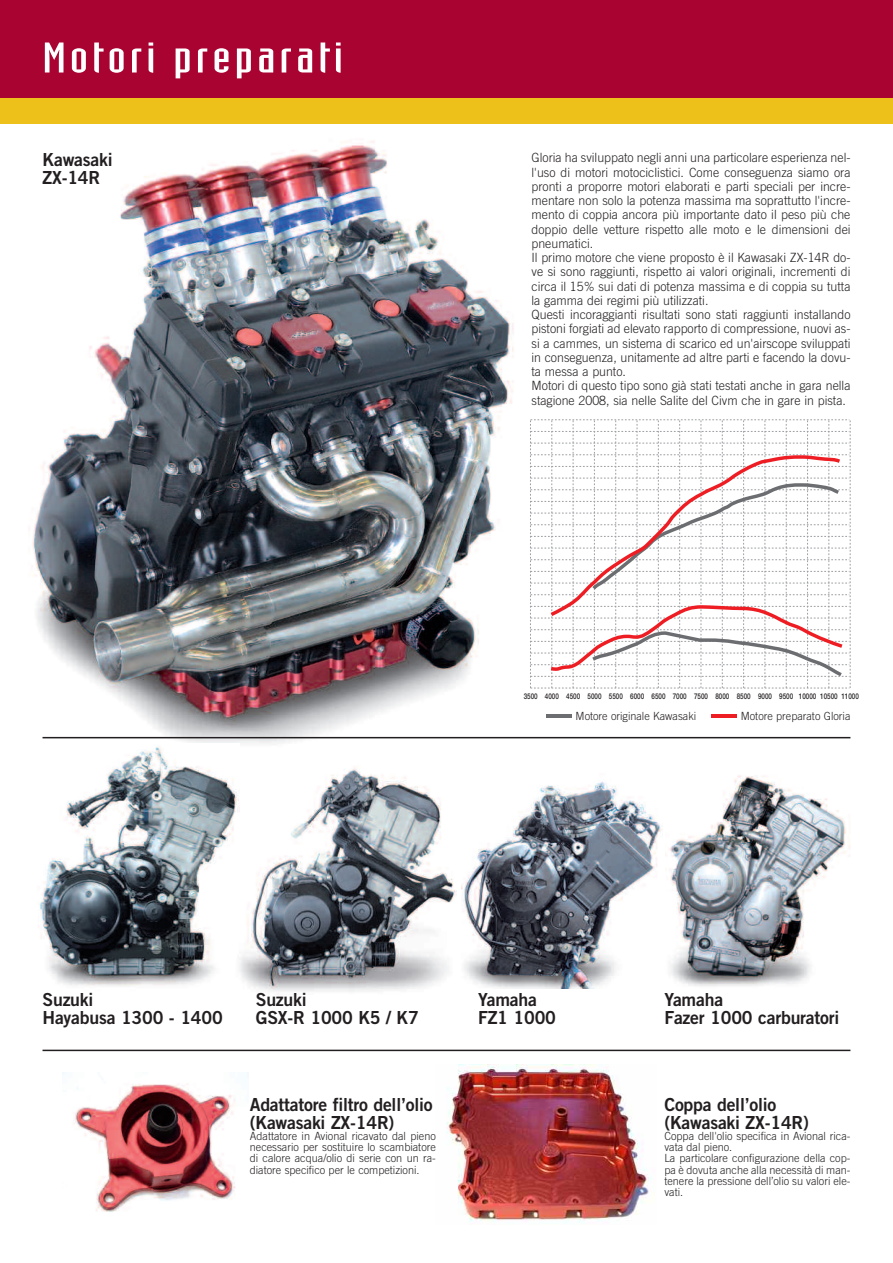
<style>
.page{position:relative;width:893px;height:1263px;background:#fff}
.page>*{position:absolute;margin:0;border:0;box-sizing:border-box;transform-origin:0 0}
.t1{font:42px "Industria Solid";letter-spacing:.06em;color:#fff;scale:1.5 1}
.t2{font:30px "Trade Gothic Bold Two";color:#6c6d70;scale:3.5 1}
.t3{font:30px "Trade Gothic Bold Two";color:#ee1d23;scale:3.5 1}
.t4{font:18px/18px "Trade Gothic Bold Two";letter-spacing:-.01em;color:#231f20}
.t5{font:300 12.75px/14.2px "Trade Gothic";color:#231f20}
.t6{font:300 11.25px/11.2px "Trade Gothic";color:#231f20;text-align:justify}
.t7{font:500 7.8px "Helvetica Neue";color:#231f20;scale:.8 1}
</style>
<div class="page">
<div style="left:0;top:0;width:893px;height:98px;background:#a90332"></div>
<div style="left:0;top:98px;width:893px;height:25px;background:#edc11a"></div>
<img style="left:29px;top:141px;width:498px;height:603px">
<img style="left:462px;top:781px;width:200px;height:207px">
<img style="left:669px;top:775px;width:181px;height:211px">
<img style="left:29px;top:743px;width:210px;height:243px">
<hr style="left:43px;top:1050px;width:807px;height:1px;background:#231f20">
<div style="left:521px;top:415px;width:350px;height:295px;background:#fff"></div>
<svg style="left:530px;top:419px;width:321px;height:270px"></svg>
<img style="left:234px;top:764px;width:223px;height:230px">
<img style="left:446px;top:1065px;width:209px;height:158px">
<img style="left:62px;top:1073px;width:186px;height:139px">
<hr style="left:43px;top:737px;width:807px;height:1px;background:#231f20">
<h1 class="t1" style="left:43px;top:43px;width:202px">Motori preparati</h1>
<h3 class="t4" style="left:43px;top:152px;width:72px">Kawasaki<br>ZX-14R</h3>
<p class="t5" style="left:531px;top:152px;width:321px">Gloria ha sviluppato negli anni una particolare esperienza nel&shy;l'uso di motori motociclistici. Come conseguenza siamo ora pronti a proporre motori elaborati e parti speciali per incre&shy;mentare non solo la potenza massima ma soprattutto l'incre&shy;mento di coppia ancora più importante dato il peso più che doppio delle vetture rispetto alle moto e le dimensioni dei pneumatici.<br>Il primo motore che viene proposto è il Kawasaki ZX-14R do&shy;ve si sono raggiunti, rispetto ai valori originali, incrementi di circa il 15% sui dati di potenza massima e di coppia su tutta la gamma dei regimi più utilizzati.<br>Questi incoraggianti risultati sono stati raggiunti installando pistoni forgiati ad elevato rapporto di compressione, nuovi as&shy;si a cammes, un sistema di scarico ed un'airscope sviluppati in conseguenza, unitamente ad altre parti e facendo la dovu&shy;ta messa a punto.<br>Motori di questo tipo sono già stati testati anche in gara nella stagione 2008, sia nelle Salite del Civm che in gare in pista.</p>
<p class="t7" style="left:524px;top:694px;width:421px">3500 4000 4500 5000 5500 6000 6500 7000 7500 8000 8500 9000 9500 10000 10500 11000</p>
<h2 class="t2" style="left:541px;top:702px;width:11px">-</h2>
<p class="t6" style="left:576px;top:711px;width:122px">Motore originale Kawasaki</p>
<h2 class="t3" style="left:706px;top:702px;width:11px">-</h2>
<p class="t6" style="left:741px;top:711px;width:111px">Motore preparato Gloria</p>
<h3 class="t4" style="left:43px;top:992px;width:182px">Suzuki<br>Hayabusa 1300 - 1400</h3>
<h3 class="t4" style="left:256px;top:992px;width:165px">Suzuki<br>GSX-R 1000 K5 / K7</h3>
<h3 class="t4" style="left:250px;top:1097px;width:184px">Adattatore filtro dell’olio (Kawasaki ZX-14R)</h3>
<p class="t6" style="left:250px;top:1131px;width:188px">Adattatore in Avional ricavato dal pieno necessario per sostituire lo scambiatore di calore acqua/olio di serie con un ra&shy;diatore specifico per le competizioni.</p>
<h3 class="t4" style="left:478px;top:992px;width:79px">Yamaha<br>FZ1 1000</h3>
<h3 class="t4" style="left:664px;top:992px;width:176px">Yamaha<br>Fazer 1000 carburatori</h3>
<h3 class="t4" style="left:664px;top:1097px;width:146px">Coppa dell’olio (Kawasaki ZX-14R)</h3>
<p class="t6" style="left:664px;top:1131px;width:188px;text-align:left">Coppa dell'olio specifica in Avional rica&shy;vata dal pieno.<br>La particolare configurazione della cop&shy;pa è dovuta anche alla necessità di man&shy;tenere la pressione dell’olio su valori ele&shy;vati.</p>
</div>
